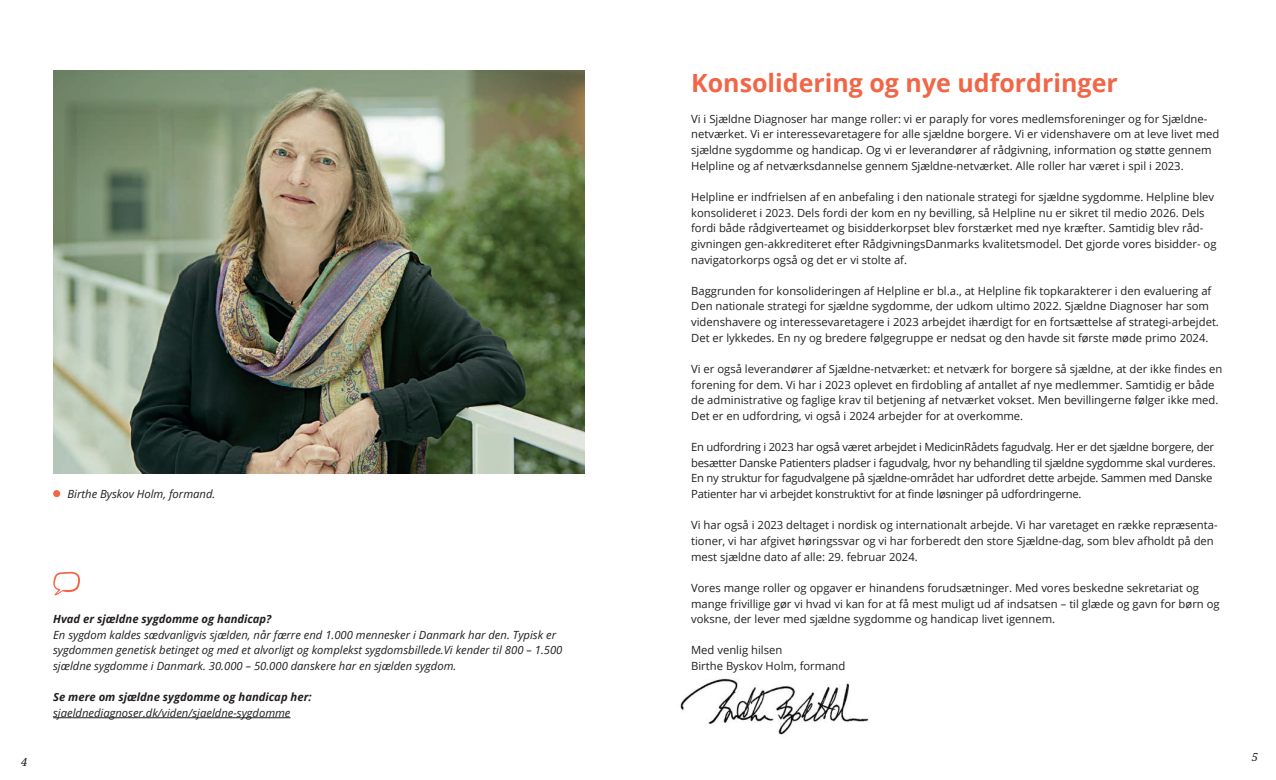
<style>
.page{position:relative;width:1276px;height:780px;background:#fff}
.page>*{position:absolute;margin:0;border:0;box-sizing:border-box;transform-origin:0 0}
.Rubrik_2020{font:700 25px "Open Sans";color:#f26648}
.Brødtekst{font:11.25px/15.6px "Open Sans";color:#231f20}
.Infotekst{font:italic 11.25px/15.6px "Open Sans";color:#231f20}
.Brødtekst-2{font:11.25px/15.6px "Open Sans";letter-spacing:-.02em;color:#231f20}
.Billedtekst{font:italic 11.25px "Open Sans";color:#231f20}
.Paginering_Venstrestillet{font:italic 11.25px "Noto Serif";color:#231f20}
.s1{font-weight:700}
</style>
<div class="page">
<hr style="left:53px;top:717px;width:237px;height:1px;background:#231f20">
<img style="left:680px;top:678px;width:189px;height:57px">
<svg style="left:53px;top:572px;width:27px;height:23px"></svg>
<img style="left:53px;top:71px;width:532px;height:402px">
<div style="left:53px;top:490px;width:7px;height:7px;background:#f26648;border-radius:50%"></div>
<p class="Billedtekst" style="left:67px;top:486px;width:149px">Birthe Byskov Holm, formand.</p>
<p class="Paginering_Venstrestillet" style="left:21px;top:753px;width:8px">4</p>
<p class="Infotekst" style="left:53px;top:611px;width:511px"><span class="s1">Hvad er sjældne sygdomme og handicap?<br></span>En sygdom kaldes sædvanligvis sjælden, når færre end 1.000 mennesker i Danmark har den. Typisk er sygdommen genetisk betinget og med et alvorligt og komplekst sygdomsbillede.Vi kender til 800 – 1.500 sjældne sygdomme i Danmark. 30.000 – 50.000 danskere har en sjælden sygdom.</p>
<p class="Infotekst" style="left:53px;top:689px;width:260px"><span class="s1">Se mere om sjældne sygdomme og handicap her: </span>sjaeldnediagnoser.dk/viden/sjaeldne-sygdomme</p>
<p class="Rubrik_2020" style="left:691px;top:65px;width:428px">Konsolidering og nye udfordringer</p>
<p class="Brødtekst" style="left:691px;top:111px;width:530px">Vi i Sjældne Diagnoser har mange roller: vi er paraply for vores medlemsforeninger og for Sjældne&shy;netværket. Vi er interessevaretagere for alle sjældne borgere. Vi er videnshavere om at leve livet med sjældne sygdomme og handicap. Og vi er leverandører af rådgivning, information og støtte gennem Helpline og af netværksdannelse gennem Sjældne-netværket. Alle roller har været i spil i 2023.</p>
<p class="Brødtekst" style="left:691px;top:189px;width:527px">Helpline er indfrielsen af en anbefaling i den nationale strategi for sjældne sygdomme. Helpline blev konsolideret i 2023. Dels fordi der kom en ny bevilling, så Helpline nu er sikret til medio 2026. Dels fordi både rådgiverteamet og bisidderkorpset blev forstærket med nye kræfter. Samtidig blev råd&shy;givningen gen-akkrediteret efter RådgivningsDanmarks kvalitetsmodel. Det gjorde vores bisidder- og navigatorkorps også og det er vi stolte af.</p>
<p class="Brødtekst" style="left:691px;top:282px;width:529px">Baggrunden for konsolideringen af Helpline er bl.a., at Helpline fik topkarakterer i den evaluering af Den nationale strategi for sjældne sygdomme, der udkom ultimo 2022. Sjældne Diagnoser har som videnshavere og interessevaretagere i 2023 arbejdet ihærdigt for en fortsættelse af strategi-arbejdet.<br>Det er lykkedes. En ny og bredere følgegruppe er nedsat og den havde sit første møde primo 2024.</p>
<p class="Brødtekst" style="left:691px;top:361px;width:533px">Vi er også leverandører af Sjældne-netværket: et netværk for borgere så sjældne, at der ikke findes en forening for dem. Vi har i 2023 oplevet en firdobling af antallet af nye medlemmer. Samtidig er både de administrative og faglige krav til betjening af netværket vokset. Men bevillingerne følger ikke med.<br>Det er en udfordring, vi også i 2024 arbejder for at overkomme.</p>
<p class="Brødtekst-2" style="left:691px;top:439px;width:526px">En udfordring i 2023 har også været arbejdet i MedicinRådets fagudvalg. Her er det sjældne borgere, der besætter Danske Patienters pladser i fagudvalg, hvor ny behandling til sjældne sygdomme skal vurderes.<br>En ny struktur for fagudvalgene på sjældne-området har udfordret dette arbejde. Sammen med Danske Patienter har vi arbejdet konstruktivt for at finde løsninger på udfordringerne.</p>
<p class="Brødtekst" style="left:691px;top:517px;width:528px">Vi har også i 2023 deltaget i nordisk og internationalt arbejde. Vi har varetaget en række repræsenta&shy;tioner, vi har afgivet høringssvar og vi har forberedt den store Sjældne-dag, som blev afholdt på den mest sjældne dato af alle: 29. februar 2024.</p>
<p class="Brødtekst" style="left:691px;top:579px;width:530px">Vores mange roller og opgaver er hinandens forudsætninger. Med vores beskedne sekretariat og mange frivillige gør vi hvad vi kan for at få mest muligt ud af indsatsen – til glæde og gavn for børn og voksne, der lever med sjældne sygdomme og handicap livet igennem.</p>
<p class="Brødtekst" style="left:691px;top:642px;width:156px">Med venlig hilsen<br>Birthe Byskov Holm, formand</p>
<p class="Paginering_Venstrestillet" style="left:1252px;top:748px;width:8px">5</p>
</div>
